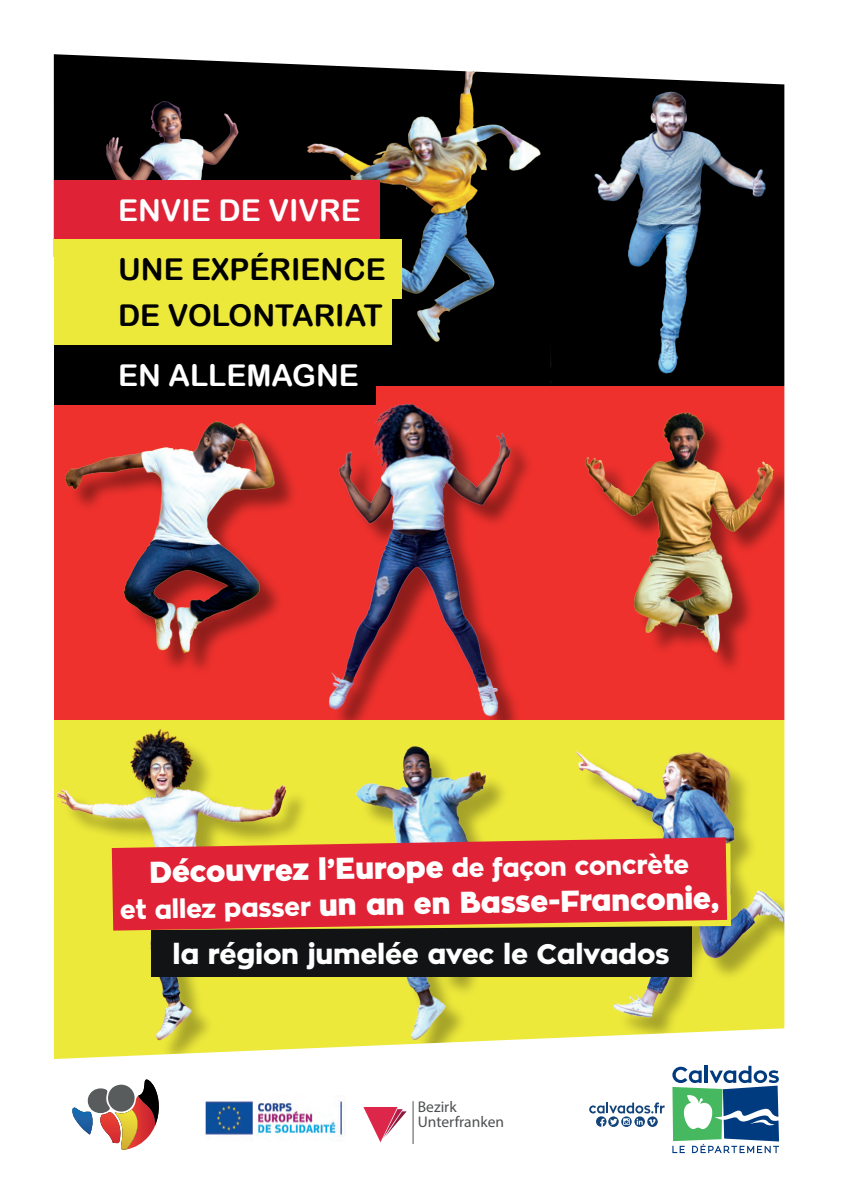
<style>
.page{position:relative;width:842px;height:1191px;background:#fff}
.page>*{position:absolute;margin:0;border:0;box-sizing:border-box;transform-origin:0 0}
.t1{font:900 30px/36px "Zona Pro";color:#fff;text-align:center}
.t2{font:30px/46.4px "Arial Rounded MT Bold";color:#000}
.t3{font:30px "Arial Rounded MT Bold";color:#fff}
.t4{font:800 28.2px "Zona Pro";letter-spacing:-.01em;color:#fff}
.t5{font:15.6px/15.4px "Myriad Pro";color:#4d4f51}
.s1{font-weight:800;font-size:26px}
</style>
<div class="page">
<img style="left:53px;top:54px;width:732px;height:1100px">
<hr style="left:413px;top:1101px;width:1px;height:42px;background:#4d4f51">
<svg style="left:363px;top:1107px;width:44px;height:35px"></svg>
<img style="left:203px;top:1095px;width:143px;height:47px">
<svg style="left:672px;top:1065px;width:107px;height:88px"></svg>
<svg style="left:589px;top:1102px;width:76px;height:25px"></svg>
<div style="left:151px;top:905px;width:540px;height:71px;background:#111314"></div>
<div style="left:54px;top:180px;width:326px;height:59px;background:#df2236"></div>
<div style="left:54px;top:239px;width:347px;height:60px;background:#ede93b"></div>
<div style="left:54px;top:292px;width:338px;height:53px;background:#ede93b"></div>
<div style="left:54px;top:345px;width:321px;height:59px;background:#000"></div>
<svg style="left:72px;top:1078px;width:88px;height:73px"></svg>
<svg style="left:112px;top:837px;width:615px;height:93px;background:#db3338"></svg>
<p class="t3" style="left:118px;top:192px;width:244px">ENVIE DE VIVRE</p>
<p class="t2" style="left:118px;top:246px;width:269px">UNE EXPÉRIENCE<br>DE VOLONTARIAT</p>
<p class="t3" style="left:118px;top:357px;width:242px">EN ALLEMAGNE</p>
<p class="t1" style="left:119px;top:855px;width:601px;rotate:-1deg">Découvrez l’Europe <span class="s1">de façon concrète<br>et allez passer</span> un an en Basse-Franconie,</p>
<p class="t4" style="left:173px;top:935px;width:499px">la région jumelée avec le Calvados</p>
<p class="t5" style="left:418px;top:1098px;width:88px">Bezirk<br>Unterfranken</p>
</div>
